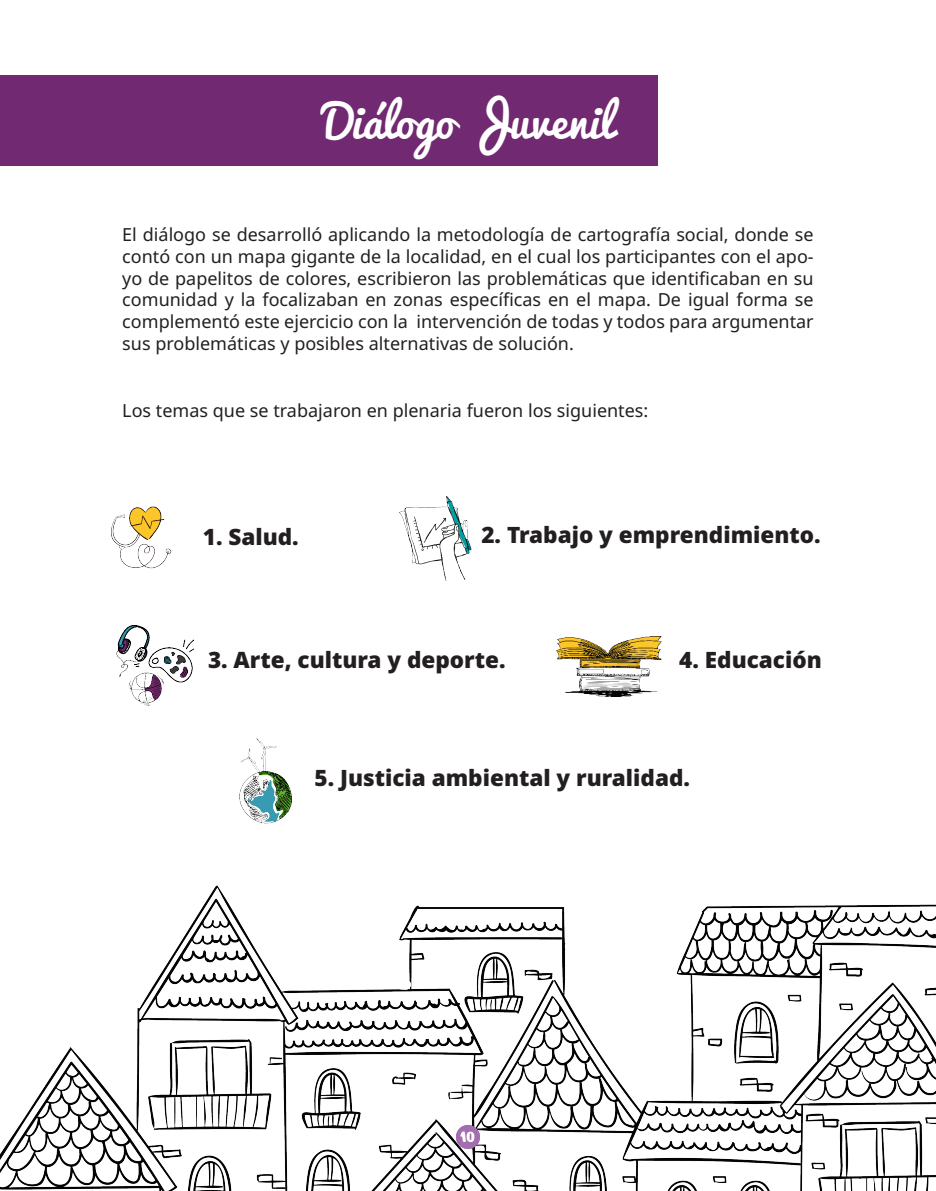
<style>
.page{position:relative;width:936px;height:1191px;background:#fff}
.page>*{position:absolute;margin:0;border:0;box-sizing:border-box;transform-origin:0 0}
.t1{font:45px "Pacifico";color:#fff}
.t2{font:900 22.5px "Noto Sans";color:#231f20}
.t3{font:18px/21.6px "Noto Sans";color:#231f20;text-align:justify}
.t4{font:18px "Nerko One";color:#fff}
</style>
<div class="page">
<div style="left:0;top:75px;width:657px;height:91px;background:#712971"></div>
<img style="left:0;top:885px;width:935px;height:306px">
<div style="left:456px;top:1125px;width:24px;height:24px;background:#a36eae;border-radius:50%"></div>
<img style="left:239px;top:738px;width:53px;height:86px">
<img style="left:116px;top:625px;width:77px;height:80px">
<img style="left:556px;top:636px;width:106px;height:61px">
<img style="left:111px;top:506px;width:61px;height:63px">
<img style="left:399px;top:496px;width:73px;height:84px">
<p class="t1" style="left:323px;top:97px;width:291px">Diálogo Juvenil</p>
<p class="t3" style="left:122px;top:224px;width:693px">El diálogo se desarrolló aplicando la metodología de cartografía social, donde se contó con un mapa gigante de la localidad, en el cual los participantes con el apo&shy;yo de papelitos de colores, escribieron las problemáticas que identificaban en su comunidad y la focalizaban en zonas específicas en el mapa. De igual forma se complementó este ejercicio con la intervención de todas y todos para argumentar sus problemáticas y posibles alternativas de solución.</p>
<p class="t3" style="left:122px;top:400px;width:527px">Los temas que se trabajaron en plenaria fueron los siguientes:</p>
<p class="t2" style="left:203px;top:524px;width:97px">1. Salud.</p>
<p class="t2" style="left:481px;top:521px;width:341px">2. Trabajo y emprendimiento.</p>
<p class="t2" style="left:208px;top:647px;width:299px">3. Arte, cultura y deporte.</p>
<p class="t2" style="left:679px;top:647px;width:144px">4. Educación</p>
<p class="t2" style="left:314px;top:764px;width:377px">5. Justicia ambiental y ruralidad.</p>
<p class="t4" style="left:460px;top:1125px;width:16px">10</p>
</div>
